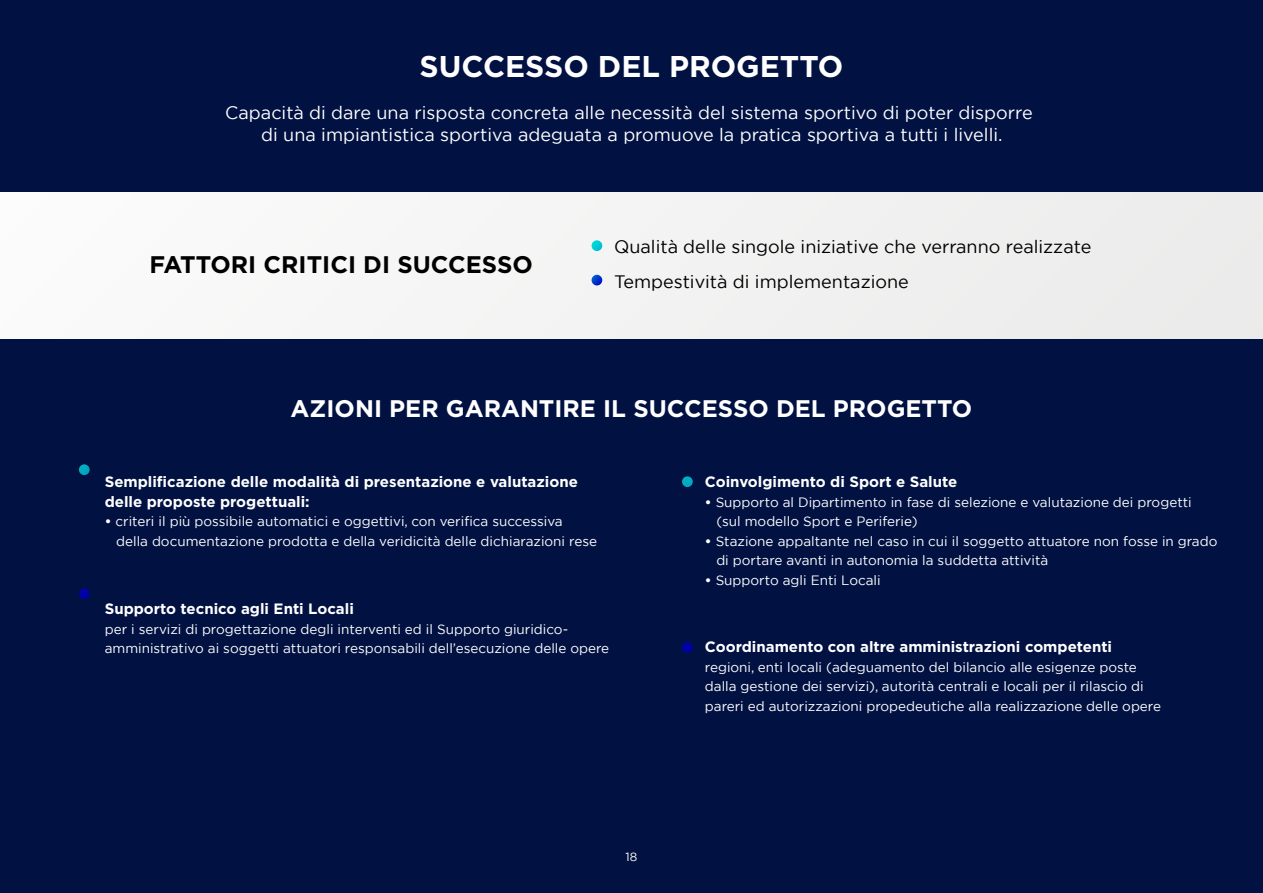
<style>
.page{position:relative;width:1263px;height:893px;background:#f3f3f3}
.page>*{position:absolute;margin:0;border:0;box-sizing:border-box;transform-origin:0 0}
.t1{font:700 30px "Gotham";color:#fff}
.t2{font:700 24px "Gotham";color:#fff}
.t3{font:700 24px "Gotham";color:#000}
.t4{font:18px/22.5px "Gotham";color:#fff;text-align:center}
.t5{font:18px/34.5px "Gotham";color:#000}
.t6{font:700 15px/19.5px "Gotham";color:#fff}
.t7{font:13.5px/19.5px "Gotham";color:#fff}
.t8{font:12px "Gotham";color:#fff}
.s1{font-weight:700}
</style>
<div class="page">
<div style="left:0;top:0;width:1263px;height:191px;background:#001142"></div>
<div style="left:0;top:340px;width:1263px;height:553px;background:#001142"></div>
<svg style="left:591px;top:240px;width:11px;height:45px"></svg>
<svg style="left:79px;top:464px;width:11px;height:135px"></svg>
<svg style="left:682px;top:476px;width:11px;height:177px"></svg>
<h1 class="t1" style="left:420px;top:46px;width:425px">SUCCESSO DEL PROGETTO</h1>
<h3 class="t4" style="left:225px;top:101px;width:809px">Capacità di dare una risposta concreta alle necessità del sistema sportivo di poter disporre di una impiantistica sportiva adeguata a promuove la pratica sportiva a tutti i livelli.</h3>
<h2 class="t3" style="left:150px;top:248px;width:385px">FATTORI CRITICI DI SUCCESSO</h2>
<h3 class="t5" style="left:614px;top:229px;width:479px">Qualità delle singole iniziative che verranno realizzate<br>Tempestività di implementazione</h3>
<h2 class="t2" style="left:291px;top:392px;width:683px">AZIONI PER GARANTIRE IL SUCCESSO DEL PROGETTO</h2>
<p class="t6" style="left:105px;top:472px;width:475px">Semplificazione delle modalità di presentazione e valutazione delle proposte progettuali:</p>
<p class="t7" style="left:116px;top:512px;width:482px;text-indent:-11px"><span class="s1">•</span> criteri il più possibile automatici e oggettivi, con verifica successiva della documentazione prodotta e della veridicità delle dichiarazioni rese</p>
<p class="t6" style="left:105px;top:599px;width:251px">Supporto tecnico agli Enti Locali</p>
<p class="t7" style="left:105px;top:619px;width:506px">per i servizi di progettazione degli interventi ed il Supporto giuridico&shy;amministrativo ai soggetti attuatori responsabili dell’esecuzione delle opere</p>
<p class="t8" style="left:625px;top:849px;width:13px">18</p>
<p class="t6" style="left:705px;top:472px;width:254px">Coinvolgimento di Sport e Salute</p>
<p class="t7" style="left:716px;top:492px;width:477px;text-indent:-12px"><span class="s1">•</span> Supporto al Dipartimento in fase di selezione e valutazione dei progetti (sul modello Sport e Periferie)</p>
<p class="t7" style="left:716px;top:531px;width:503px;text-indent:-11px"><span class="s1">•</span> Stazione appaltante nel caso in cui il soggetto attuatore non fosse in grado di portare avanti in autonomia la suddetta attività</p>
<p class="t7" style="left:705px;top:570px;width:177px"><span class="s1">•</span> Supporto agli Enti Locali</p>
<p class="t6" style="left:705px;top:637px;width:409px">Coordinamento con altre amministrazioni competenti</p>
<p class="t7" style="left:705px;top:657px;width:458px">regioni, enti locali (adeguamento del bilancio alle esigenze poste dalla gestione dei servizi), autorità centrali e locali per il rilascio di pareri ed autorizzazioni propedeutiche alla realizzazione delle opere</p>
</div>
